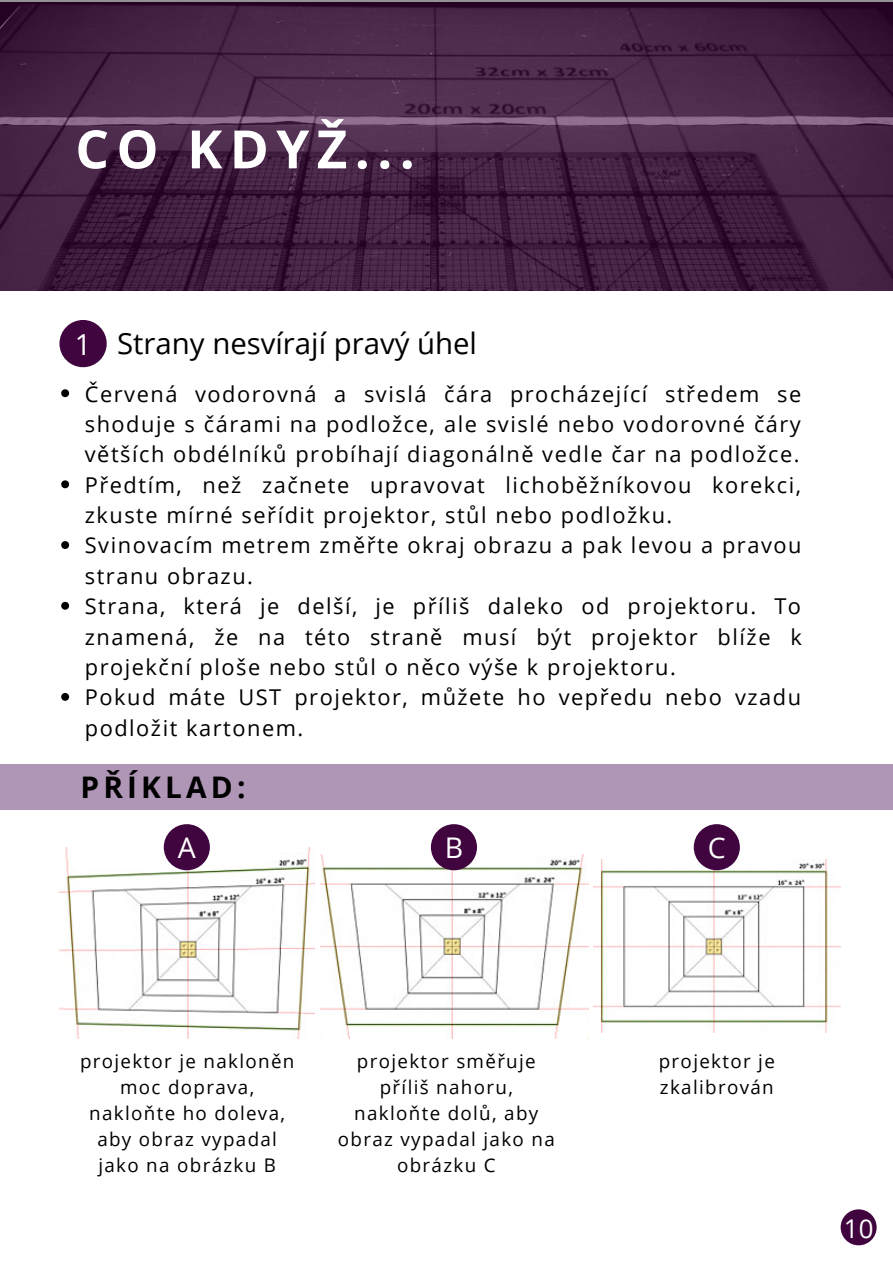
<style>
.page{position:relative;width:893px;height:1264px;background:#fff}
.page>*{position:absolute;margin:0;border:0;box-sizing:border-box;transform-origin:0 0}
.t1{font:700 52.95px "Open Sans";letter-spacing:.14em;color:#fff}
.t2{font:700 29.7px "Open Sans";letter-spacing:.14em;color:#000}
.t3{font:29.4px "Open Sans";color:#000}
.t4{font:28.5px "Open Sans";color:#fff}
.t5{font:25.8px "Open Sans";color:#fff}
.t6{font:21.75px/30.3px "Open Sans";letter-spacing:.07em;color:#000}
.t7{font:18.75px/25.8px "Open Sans";letter-spacing:.07em;color:#000;text-align:center}
.s1{font-size:28.95px;color:#fff}
</style>
<div class="page">
<div style="left:840px;top:1209px;width:36px;height:36px;background:#40053f;border-radius:50%"></div>
<div style="left:59px;top:320px;width:48px;height:47px;background:#40053f;border-radius:50%"></div>
<svg style="left:61px;top:389px;width:8px;height:8px"></svg>
<svg style="left:61px;top:480px;width:8px;height:8px"></svg>
<svg style="left:61px;top:541px;width:8px;height:8px"></svg>
<svg style="left:61px;top:602px;width:8px;height:7px"></svg>
<svg style="left:61px;top:693px;width:8px;height:7px"></svg>
<img style="left:59px;top:847px;width:256px;height:191px">
<img style="left:0;top:0;width:892px;height:290px">
<img style="left:320px;top:854px;width:268px;height:184px">
<img style="left:593px;top:859px;width:247px;height:173px">
<div style="left:164px;top:824px;width:46px;height:46px;background:#40053f;border-radius:50%"></div>
<div style="left:431px;top:824px;width:46px;height:46px;background:#40053f;border-radius:50%"></div>
<div style="left:693px;top:824px;width:46px;height:46px;background:#40053f;border-radius:50%"></div>
<div style="left:0;top:764px;width:892px;height:45px;background:#af96b6"></div>
<h1 class="t1" style="left:75px;top:112px;width:341px">CO KDYŽ...</h1>
<h3 class="t3" style="left:75px;top:323px;width:404px"><span class="s1">1</span> Strany nesvírají pravý úhel</h3>
<p class="t6" style="left:85px;top:378px;width:718px">Červená vodorovná a svislá čára procházející středem se shoduje s čárami na podložce, ale svislé nebo vodorovné čáry větších obdélníků probíhají diagonálně vedle čar na podložce.<br>Předtím, než začnete upravovat lichoběžníkovou korekci, zkuste mírné seřídit projektor, stůl nebo podložku.<br>Svinovacím metrem změřte okraj obrazu a pak levou a pravou stranu obrazu.<br>Strana, která je delší, je příliš daleko od projektoru. To znamená, že na této straně musí být projektor blíže k projekční ploše nebo stůl o něco výše k projektoru.<br>Pokud máte UST projektor, můžete ho vepředu nebo vzadu podložit kartonem.</p>
<h2 class="t2" style="left:81px;top:766px;width:166px">PŘÍKLAD:</h2>
<h3 class="t4" style="left:178px;top:828px;width:19px">A</h3>
<h3 class="t4" style="left:445px;top:828px;width:20px">B</h3>
<h3 class="t4" style="left:707px;top:828px;width:19px">C</h3>
<p class="t7" style="left:80px;top:1048px;width:216px">projektor je nakloněn moc doprava, nakloňte ho doleva, aby obraz vypadal jako na obrázku B</p>
<p class="t7" style="left:338px;top:1048px;width:218px">projektor směřuje příliš nahoru, nakloňte dolů, aby obraz vypadal jako na obrázku C</p>
<p class="t7" style="left:658px;top:1048px;width:118px;text-align:left">projektor je zkalibrován</p>
<p class="t5" style="left:843px;top:1210px;width:31px">10</p>
</div>
